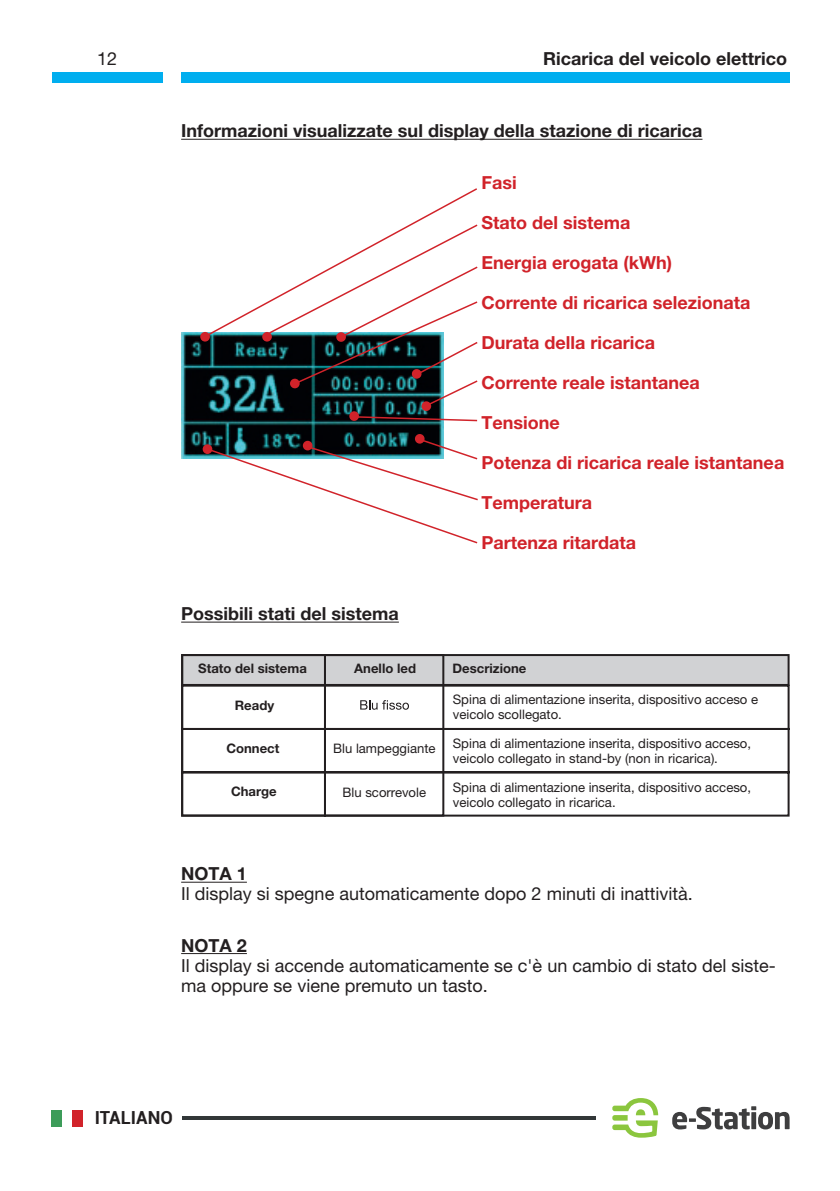
<style>
.page{position:relative;width:840px;height:1191px;background:#fff}
.page>*{position:absolute;margin:0;border:0;box-sizing:border-box;transform-origin:0 0}
.t1{font:700 18px "Helvetica Neue LT Std";color:#d1232a}
.t2{font:18px/20px "Helvetica Neue LT Std";color:#231f20}
.t3{font:700 18px "Helvetica Neue LT Std";color:#231f20}
.t4{font:700 18px "Roboto";color:#231f20}
.t5{font:13.2px/15.8px "Helvetica Neue LT Std";color:#231f20}
.t6{font:700 13.2px "Helvetica Neue LT Std";color:#231f20}
</style>
<div class="page">
<div style="left:52px;top:72px;width:111px;height:10px;background:#00aeef"></div>
<div style="left:181px;top:72px;width:608px;height:10px;background:#00aeef"></div>
<div style="left:52px;top:1110px;width:10px;height:16px;background:#3c9c59"></div>
<div style="left:72px;top:1110px;width:11px;height:16px;background:#d1232a"></div>
<svg style="left:672px;top:1106px;width:117px;height:23px"></svg>
<svg style="left:612px;top:1098px;width:47px;height:40px"></svg>
<hr style="left:182px;top:1116px;width:413px;height:3px;background:#323738">
<hr style="left:181px;top:139px;width:521px;height:1px;background:#231f20">
<hr style="left:181px;top:621px;width:217px;height:1px;background:#231f20">
<hr style="left:181px;top:881px;width:66px;height:1px;background:#231f20">
<hr style="left:181px;top:953px;width:66px;height:1px;background:#231f20">
<img style="left:181px;top:333px;width:262px;height:126px">
<svg style="left:207px;top:188px;width:270px;height:150px"></svg>
<svg style="left:267px;top:223px;width:211px;height:184px"></svg>
<svg style="left:352px;top:415px;width:126px;height:7px"></svg>
<svg style="left:206px;top:437px;width:272px;height:107px"></svg>
<div style="left:201px;top:333px;width:8px;height:7px;background:#d1232a;border-radius:50%"></div>
<div style="left:200px;top:332px;width:10px;height:9px;border:2px solid #d1232a;border-radius:50%"></div>
<div style="left:263px;top:333px;width:8px;height:7px;background:#d1232a;border-radius:50%"></div>
<div style="left:262px;top:332px;width:10px;height:9px;border:2px solid #d1232a;border-radius:50%"></div>
<div style="left:337px;top:333px;width:8px;height:8px;background:#d1232a;border-radius:50%"></div>
<div style="left:336px;top:332px;width:10px;height:10px;border:2px solid #d1232a;border-radius:50%"></div>
<div style="left:291px;top:380px;width:7px;height:7px;background:#d1232a;border-radius:50%"></div>
<div style="left:290px;top:379px;width:9px;height:9px;border:2px solid #d1232a;border-radius:50%"></div>
<div style="left:412px;top:370px;width:8px;height:8px;background:#d1232a;border-radius:50%"></div>
<div style="left:411px;top:369px;width:10px;height:10px;border:2px solid #d1232a;border-radius:50%"></div>
<div style="left:422px;top:402px;width:8px;height:8px;background:#d1232a;border-radius:50%"></div>
<div style="left:421px;top:401px;width:10px;height:10px;border:2px solid #d1232a;border-radius:50%"></div>
<div style="left:350px;top:412px;width:8px;height:8px;background:#d1232a;border-radius:50%"></div>
<div style="left:349px;top:411px;width:10px;height:10px;border:2px solid #d1232a;border-radius:50%"></div>
<div style="left:415px;top:435px;width:8px;height:7px;background:#d1232a;border-radius:50%"></div>
<div style="left:414px;top:434px;width:10px;height:9px;border:2px solid #d1232a;border-radius:50%"></div>
<div style="left:304px;top:442px;width:7px;height:7px;background:#d1232a;border-radius:50%"></div>
<div style="left:303px;top:441px;width:9px;height:9px;border:2px solid #d1232a;border-radius:50%"></div>
<div style="left:203px;top:445px;width:8px;height:8px;background:#d1232a;border-radius:50%"></div>
<div style="left:202px;top:444px;width:10px;height:10px;border:2px solid #d1232a;border-radius:50%"></div>
<div style="left:182px;top:655px;width:606px;height:30px;background:#d1d2d4"></div>
<div style="left:181px;top:654px;width:608px;height:32px;border:2px solid #231f20"></div>
<svg style="left:445px;top:683px;width:345px;height:134px"></svg>
<svg style="left:181px;top:654px;width:264px;height:163px"></svg>
<svg style="left:360px;top:700px;width:49px;height:9px"></svg>
<h1 class="t2" style="left:97px;top:49px;width:22px">12</h1>
<h1 class="t3" style="left:543px;top:48px;width:245px">Ricarica del veicolo elettrico</h1>
<h1 class="t3" style="left:181px;top:120px;width:522px">Informazioni visualizzate sul display della stazione di ricarica</h1>
<h1 class="t3" style="left:181px;top:602px;width:219px">Possibili stati del sistema</h1>
<h1 class="t1" style="left:481px;top:172px;width:37px">Fasi</h1>
<h1 class="t1" style="left:481px;top:212px;width:150px">Stato del sistema</h1>
<h1 class="t1" style="left:481px;top:252px;width:192px">Energia erogata (kWh)</h1>
<h1 class="t1" style="left:481px;top:292px;width:270px">Corrente di ricarica selezionata</h1>
<h1 class="t1" style="left:481px;top:332px;width:175px">Durata della ricarica</h1>
<h1 class="t1" style="left:481px;top:372px;width:220px">Corrente reale istantanea</h1>
<h1 class="t1" style="left:481px;top:412px;width:80px">Tensione</h1>
<h1 class="t1" style="left:481px;top:452px;width:304px">Potenza di ricarica reale istantanea</h1>
<h1 class="t1" style="left:481px;top:492px;width:112px">Temperatura</h1>
<h1 class="t1" style="left:481px;top:532px;width:156px">Partenza ritardata</h1>
<p class="t6" style="left:198px;top:660px;width:110px">Stato del sistema</p>
<p class="t6" style="left:354px;top:660px;width:63px">Anello led</p>
<p class="t6" style="left:452px;top:660px;width:75px">Descrizione</p>
<p class="t6" style="left:235px;top:696px;width:41px">Ready</p>
<p class="t6" style="left:226px;top:740px;width:54px">Connect</p>
<p class="t6" style="left:231px;top:783px;width:47px">Charge</p>
<p class="t5" style="left:452px;top:691px;width:307px">Spina di alimentazione inserita, dispositivo acceso e veicolo scollegato.</p>
<p class="t5" style="left:452px;top:735px;width:299px">Spina di alimentazione inserita, dispositivo acceso, veicolo collegato in stand-by (non in ricarica).</p>
<p class="t5" style="left:452px;top:778px;width:299px">Spina di alimentazione inserita, dispositivo acceso, veicolo collegato in ricarica.</p>
<p class="t5" style="left:333px;top:740px;width:104px">Blu lampeggiante</p>
<p class="t5" style="left:342px;top:784px;width:85px">Blu scorrevole</p>
<h1 class="t3" style="left:181px;top:862px;width:67px">NOTA 1</h1>
<h1 class="t2" style="left:181px;top:883px;width:513px">Il display si spegne automaticamente dopo 2 minuti di inattività.</h1>
<h1 class="t3" style="left:181px;top:934px;width:67px">NOTA 2</h1>
<h1 class="t2" style="left:181px;top:955px;width:596px">Il display si accende automaticamente se c'è un cambio di stato del siste&shy;ma oppure se viene premuto un tasto.</h1>
<h1 class="t4" style="left:95px;top:1105px;width:79px">ITALIANO</h1>
</div>
